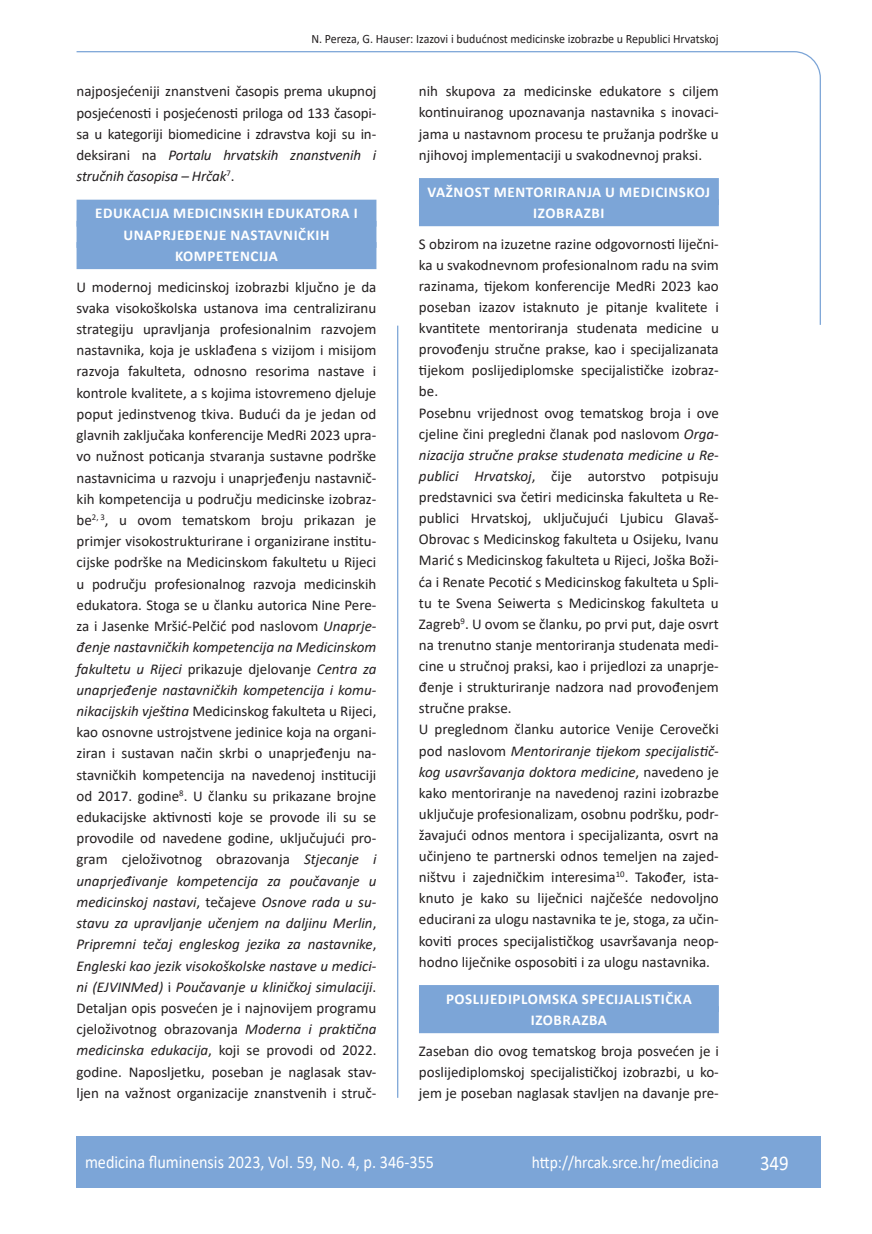
<style>
.page{position:relative;width:872px;height:1234px;background:#fff}
.page>*{position:absolute;margin:0;border:0;box-sizing:border-box;transform-origin:0 0}
.t1{font:21px "Calibri";color:#fff;scale:.9 1}
.t2{font:18px "Calibri";color:#fff;scale:.9 1}
.t3{font:17.25px "Calibri";color:#fff;scale:.9 1}
.osnovni_tekst{font:15px/21.1px "Calibri";color:#231f20;text-align:justify}
.naslov_ruler{font:700 15px "Calibri";letter-spacing:.04em;color:#fff}
.glava{font:12.75px "Calibri";color:#231f20;scale:.94 1}
.s1{font-style:italic}
</style>
<div class="page">
<svg style="left:76px;top:51px;width:745px;height:275px"></svg>
<hr style="left:397px;top:325px;width:1px;height:772px;background:#7ca5d7">
<div style="left:77px;top:1135px;width:744px;height:51px;background:#7ca5d7"></div>
<div style="left:77px;top:200px;width:299px;height:27px;background:#7ca5d7"></div>
<div style="left:77px;top:221px;width:299px;height:27px;background:#7ca5d7"></div>
<div style="left:77px;top:242px;width:299px;height:27px;background:#7ca5d7"></div>
<div style="left:419px;top:178px;width:300px;height:27px;background:#7ca5d7"></div>
<div style="left:419px;top:199px;width:300px;height:27px;background:#7ca5d7"></div>
<div style="left:419px;top:984px;width:300px;height:27px;background:#7ca5d7"></div>
<div style="left:419px;top:1005px;width:300px;height:27px;background:#7ca5d7"></div>
<p class="glava" style="left:311px;top:29px;width:435px">N. Pereza, G. Hauser: Izazovi i budućnost medicinske izobrazbe u Republici Hrvatskoj</p>
<p class="osnovni_tekst" style="left:77px;top:80px;width:301px">najposjećeniji znanstveni časopis prema ukupnoj posjećenosti i posjećenosti priloga od 133 časopi&shy;sa u kategoriji biomedicine i zdravstva koji su in&shy;deksirani na <span class="s1">Portalu hrvatskih znanstvenih i stručnih časopisa – Hrčak</span><sup>7</sup>.</p>
<p class="naslov_ruler" style="left:95px;top:203px;width:264px">EDUKACIJA MEDICINSKIH EDUKATORA I</p>
<p class="naslov_ruler" style="left:123px;top:224px;width:208px">UNAPRJEĐENJE NASTAVNIČKIH</p>
<p class="naslov_ruler" style="left:175px;top:245px;width:104px">KOMPETENCIJA</p>
<p class="osnovni_tekst" style="left:77px;top:275px;width:301px">U modernoj medicinskoj izobrazbi ključno je da svaka visokoškolska ustanova ima centraliziranu strategiju upravljanja profesionalnim razvojem nastavnika, koja je usklađena s vizijom i misijom razvoja fakulteta, odnosno resorima nastave i kontrole kvalitete, a s kojima istovremeno djeluje poput jedinstvenog tkiva. Budući da je jedan od glavnih zaključaka konferencije MedRi 2023 upra&shy;vo nužnost poticanja stvaranja sustavne podrške nastavnicima u razvoju i unaprjeđenju nastavnič&shy;kih kompetencija u području medicinske izobraz&shy;be<sup>2,</sup> <sup>3</sup>, u ovom tematskom broju prikazan je primjer visokostrukturirane i organizirane institu&shy;cijske podrške na Medicinskom fakultetu u Rijeci u području profesionalnog razvoja medicinskih edukatora. Stoga se u članku autorica Nine Pere&shy;za i Jasenke Mršić-Pelčić pod naslovom <span class="s1">Unaprje&shy;đenje nastavničkih kompetencija na Medicinskom fakultetu u Rijeci</span> prikazuje djelovanje <span class="s1">Centra za unaprjeđenje nastavničkih kompetencija i komu&shy;nikacijskih vještina</span> Medicinskog fakulteta u Rijeci, kao osnovne ustrojstvene jedinice koja na organi&shy;ziran i sustavan način skrbi o unaprjeđenju na&shy;stavničkih kompetencija na navedenoj instituciji od 2017. godine<sup>8</sup>. U članku su prikazane brojne edukacijske aktivnosti koje se provode ili su se provodile od navedene godine, uključujući pro&shy;gram cjeloživotnog obrazovanja <span class="s1">Stjecanje i unaprjeđivanje kompetencija za poučavanje u medicinskoj nastavi</span>, tečajeve <span class="s1">Osnove rada u su&shy;stavu za upravljanje učenjem na daljinu Merlin</span>, <span class="s1">Pripremni tečaj engleskog jezika za nastavnike</span>, <span class="s1">Engleski kao jezik visokoškolske nastave u medici&shy;ni (EJVINMed)</span> i <span class="s1">Poučavanje u kliničkoj simulaciji</span>.<br>Detaljan opis posvećen je i najnovijem programu cjeloživotnog obrazovanja <span class="s1">Moderna i praktična medicinska edukacija</span>, koji se provodi od 2022. godine. Naposljetku, poseban je naglasak stav&shy;ljen na važnost organizacije znanstvenih i struč-</p>
<p class="osnovni_tekst" style="left:419px;top:80px;width:301px">nih skupova za medicinske edukatore s ciljem kontinuiranog upoznavanja nastavnika s inovaci&shy;jama u nastavnom procesu te pružanja podrške u njihovoj implementaciji u svakodnevnoj praksi.</p>
<p class="naslov_ruler" style="left:427px;top:181px;width:284px">VAŽNOST MENTORIRANJA U MEDICINSKOJ</p>
<p class="naslov_ruler" style="left:533px;top:202px;width:73px">IZOBRAZBI</p>
<p class="osnovni_tekst" style="left:419px;top:232px;width:301px">S obzirom na izuzetne razine odgovornosti liječni&shy;ka u svakodnevnom profesionalnom radu na svim razinama, tijekom konferencije MedRi 2023 kao poseban izazov istaknuto je pitanje kvalitete i kvantitete mentoriranja studenata medicine u provođenju stručne prakse, kao i specijalizanata tijekom poslijediplomske specijalističke izobraz&shy;be.</p>
<p class="osnovni_tekst" style="left:419px;top:401px;width:301px">Posebnu vrijednost ovog tematskog broja i ove cjeline čini pregledni članak pod naslovom <span class="s1">Orga&shy;nizacija stručne prakse studenata medicine u Re&shy;publici Hrvatskoj</span>, čije autorstvo potpisuju predstavnici sva četiri medicinska fakulteta u Re&shy;publici Hrvatskoj, uključujući Ljubicu Glavaš-Obrovac s Medicinskog fakulteta u Osijeku, Ivanu Marić s Medicinskog fakulteta u Rijeci, Joška Boži&shy;ća i Renate Pecotić s Medicinskog fakulteta u Spli&shy;tu te Svena Seiwerta s Medicinskog fakulteta u Zagreb<sup>9</sup>. U ovom se članku, po prvi put, daje osvrt na trenutno stanje mentoriranja studenata medi&shy;cine u stručnoj praksi, kao i prijedlozi za unaprje&shy;đenje i strukturiranje nadzora nad provođenjem stručne prakse.</p>
<p class="osnovni_tekst" style="left:419px;top:718px;width:301px">U preglednom članku autorice Venije Cerovečki pod naslovom <span class="s1">Mentoriranje tijekom specijalistič&shy;kog usavršavanja doktora medicine</span>, navedeno je kako mentoriranje na navedenoj razini izobrazbe uključuje profesionalizam, osobnu podršku, podr&shy;žavajući odnos mentora i specijalizanta, osvrt na učinjeno te partnerski odnos temeljen na zajed&shy;ništvu i zajedničkim interesima<sup>10</sup>. Također, ista&shy;knuto je kako su liječnici najčešće nedovoljno educirani za ulogu nastavnika te je, stoga, za učin&shy;koviti proces specijalističkog usavršavanja neop&shy;hodno liječnike osposobiti i za ulogu nastavnika.</p>
<p class="naslov_ruler" style="left:446px;top:987px;width:247px">POSLIJEDIPLOMSKA SPECIJALISTIČKA</p>
<p class="naslov_ruler" style="left:531px;top:1009px;width:78px">IZOBRAZBA</p>
<p class="osnovni_tekst" style="left:419px;top:1039px;width:301px">Zaseban dio ovog tematskog broja posvećen je i poslijediplomskoj specijalističkoj izobrazbi, u ko&shy;jem je poseban naglasak stavljen na davanje pre-</p>
<p class="t2" style="left:85px;top:1149px;width:389px">medicina fluminensis 2023, Vol. 59, No. 4, p. 346-355</p>
<p class="t3" style="left:532px;top:1150px;width:209px">http://hrcak.srce.hr/medicina</p>
<p class="t1" style="left:760px;top:1147px;width:33px">349</p>
</div>
